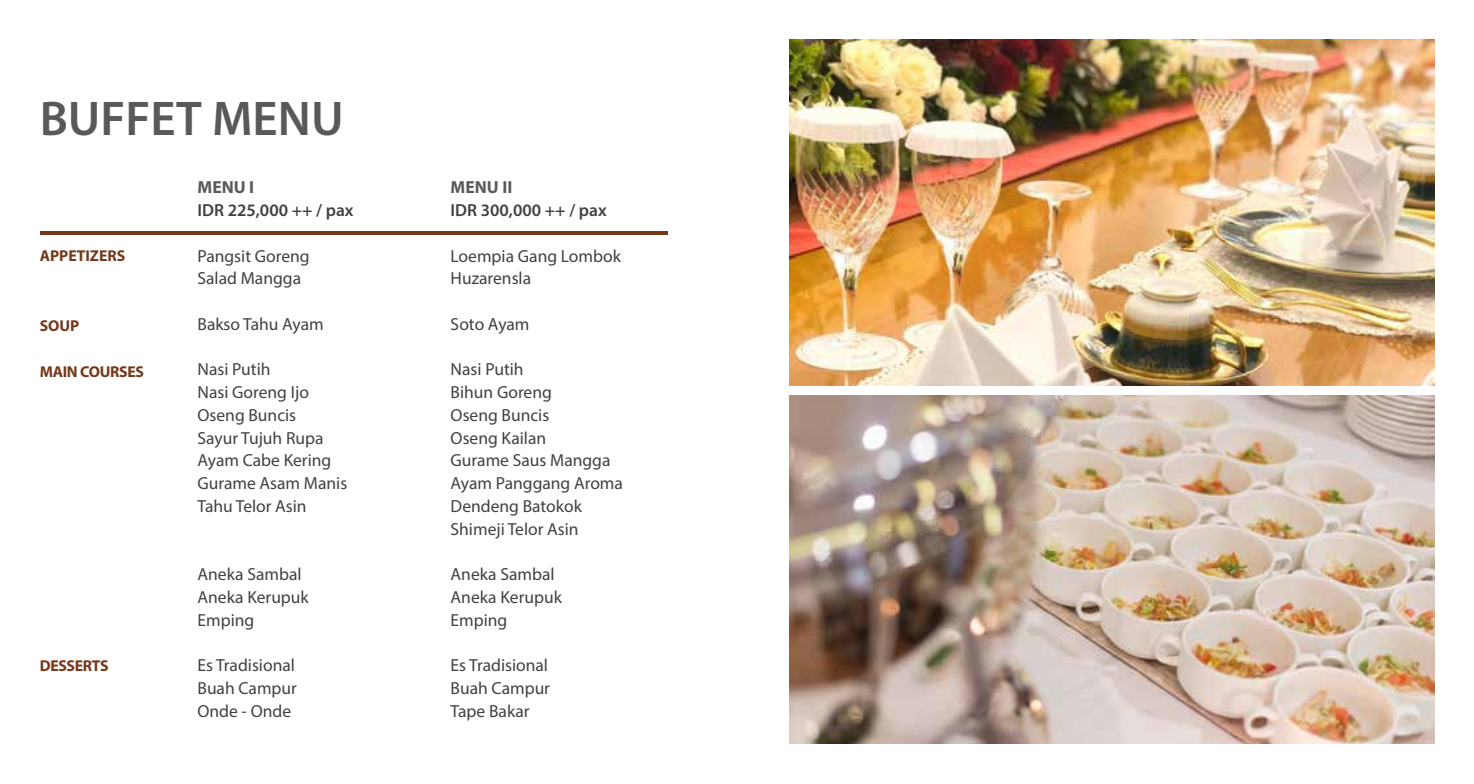
<style>
.page{position:relative;width:1474px;height:784px;background:#fff}
.page>*{position:absolute;margin:0;border:0;box-sizing:border-box;transform-origin:0 0}
.t1{font:600 49px "Myriad Pro";color:#58595b}
.t2{font:17.5px/22.8px "Myriad Pro";color:#414042}
.t3{font:600 17.5px "Myriad Pro";color:#414042}
.t4{font:700 17.5px "Myriad Pro";color:#58595b}
.t5{font:700 15.75px "Myriad Pro";letter-spacing:-.02em;color:#75391a}
.t6{font:700 15.75px "Myriad Pro";color:#75391a}
</style>
<div class="page">
<hr style="left:40px;top:231px;width:627px;height:4px;background:#75391a">
<img style="left:789px;top:395px;width:645px;height:348px">
<img style="left:789px;top:40px;width:645px;height:346px">
<h1 class="t1" style="left:40px;top:87px;width:305px">BUFFET MENU</h1>
<p class="t6" style="left:40px;top:246px;width:87px">APPETIZERS</p>
<p class="t5" style="left:40px;top:315px;width:41px">SOUP</p>
<p class="t5" style="left:40px;top:361px;width:106px">MAIN COURSES</p>
<p class="t5" style="left:40px;top:655px;width:70px">DESSERTS</p>
<p class="t4" style="left:197px;top:176px;width:58px">MENU I</p>
<p class="t3" style="left:197px;top:199px;width:157px">IDR 225,000 ++ / pax</p>
<p class="t2" style="left:197px;top:244px;width:114px">Pangsit Goreng<br>Salad Mangga</p>
<p class="t2" style="left:197px;top:312px;width:128px">Bakso Tahu Ayam</p>
<p class="t2" style="left:197px;top:358px;width:151px">Nasi Putih<br>Nasi Goreng Ijo<br>Oseng Buncis<br>Sayur Tujuh Rupa<br>Ayam Cabe Kering<br>Gurame Asam Manis<br>Tahu Telor Asin</p>
<p class="t2" style="left:197px;top:563px;width:113px">Aneka Sambal<br>Aneka Kerupuk<br>Emping</p>
<p class="t2" style="left:197px;top:654px;width:101px;text-align:justify">Es Tradisional Buah Campur Onde - Onde</p>
<p class="t4" style="left:450px;top:176px;width:63px">MENU II</p>
<p class="t3" style="left:450px;top:199px;width:157px">IDR 300,000 ++ / pax</p>
<p class="t2" style="left:450px;top:244px;width:172px">Loempia Gang Lombok<br>Huzarensla</p>
<p class="t2" style="left:450px;top:312px;width:80px">Soto Ayam</p>
<p class="t2" style="left:450px;top:358px;width:174px">Nasi Putih<br>Bihun Goreng<br>Oseng Buncis<br>Oseng Kailan<br>Gurame Saus Mangga<br>Ayam Panggang Aroma<br>Dendeng Batokok<br>Shimeji Telor Asin</p>
<p class="t2" style="left:450px;top:563px;width:113px">Aneka Sambal<br>Aneka Kerupuk<br>Emping</p>
<p class="t2" style="left:450px;top:654px;width:101px;text-align:justify">Es Tradisional Buah Campur Tape Bakar</p>
</div>
